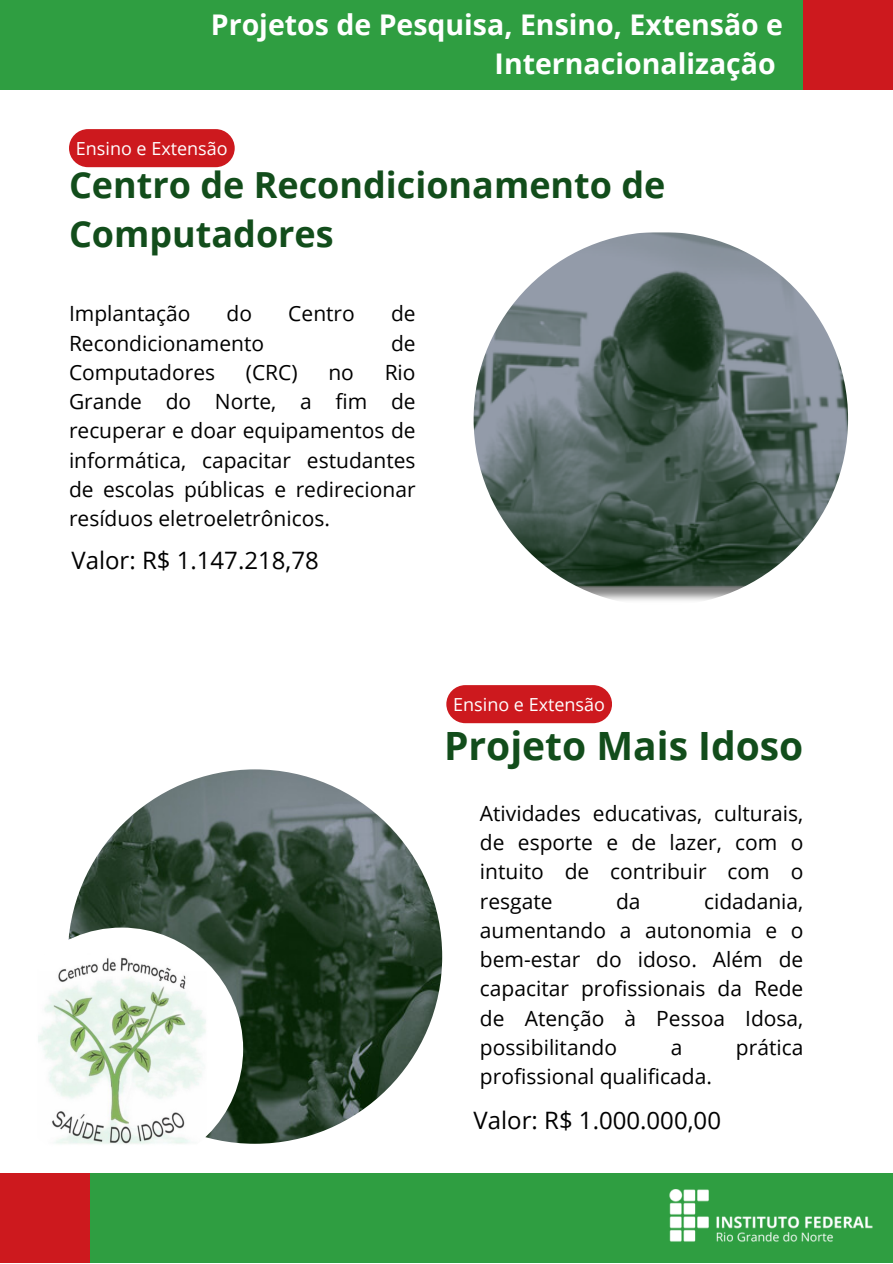
<style>
.page{position:relative;width:893px;height:1264px;background:#fff}
.page>*{position:absolute;margin:0;border:0;box-sizing:border-box;transform-origin:0 0}
.t1{font:700 39px "Open Sans";color:#124d1b}
.t2{font:700 36px/49.5px "Open Sans";color:#124d1b}
.t3{font:700 28.5px/39.3px "Open Sans";color:#fff;text-align:right}
.t4{font:24px "Open Sans";color:#000}
.t5{font:21px/29.2px "Open Sans";color:#000;text-align:justify}
.t6{font:18px "Open Sans";color:#fff}
</style>
<div class="page">
<img style="left:473px;top:232px;width:375px;height:374px;border-radius:50%">
<img style="left:68px;top:769px;width:374px;height:374px;border-radius:50%">
<img style="left:0;top:927px;width:243px;height:243px;border-radius:50%">
<div style="left:69px;top:129px;width:166px;height:38px;background:#cd191e;border-radius:19px"></div>
<div style="left:446px;top:685px;width:166px;height:38px;background:#cd191e;border-radius:19px"></div>
<div style="left:0;top:0;width:803px;height:89px;background:#2f9e41"></div>
<div style="left:803px;top:0;width:89px;height:89px;background:#cd191e"></div>
<div style="left:89px;top:1173px;width:803px;height:89px;background:#2f9e41"></div>
<div style="left:0;top:1173px;width:89px;height:89px;background:#cd191e"></div>
<img style="left:669px;top:1189px;width:204px;height:53px">
<p class="t3" style="left:211px;top:4px;width:573px">Projetos de Pesquisa, Ensino, Extensão e<br>Internacionalização</p>
<p class="t6" style="left:76px;top:136px;width:153px">Ensino e Extensão</p>
<p class="t2" style="left:69px;top:159px;width:598px">Centro de Recondicionamento de<br>Computadores</p>
<p class="t5" style="left:69px;top:298px;width:123px">Implantação</p>
<p class="t5" style="left:227px;top:298px;width:27px">do</p>
<p class="t5" style="left:288px;top:298px;width:68px">Centro</p>
<p class="t5" style="left:391px;top:298px;width:26px">de</p>
<p class="t5" style="left:69px;top:328px;width:197px">Recondicionamento</p>
<p class="t5" style="left:391px;top:328px;width:26px">de</p>
<p class="t5" style="left:69px;top:357px;width:148px">Computadores</p>
<p class="t5" style="left:246px;top:357px;width:53px">(CRC)</p>
<p class="t5" style="left:328px;top:357px;width:27px">no</p>
<p class="t5" style="left:69px;top:357px;width:348px;text-indent:315px">Rio Grande do Norte, a fim de recuperar e doar equipamentos de informática, capacitar estudantes de escolas públicas e redirecionar resíduos eletroeletrônicos.</p>
<p class="t4" style="left:71px;top:544px;width:249px">Valor: R$ 1.147.218,78</p>
<p class="t6" style="left:453px;top:691px;width:153px">Ensino e Extensão</p>
<p class="t1" style="left:444px;top:718px;width:361px">Projeto Mais Idoso</p>
<p class="t5" style="left:480px;top:798px;width:325px">Atividades educativas, culturais, de esporte e de lazer, com o intuito de contribuir com o resgate</p>
<p class="t5" style="left:480px;top:885px;width:325px;text-indent:224px">cidadania, aumentando a autonomia e o bem-estar do idoso. Além de capacitar profissionais da Rede de Atenção à Pessoa Idosa, possibilitando</p>
<p class="t5" style="left:616px;top:885px;width:26px">da</p>
<p class="t5" style="left:670px;top:1032px;width:13px">a</p>
<p class="t5" style="left:735px;top:1032px;width:69px">prática</p>
<p class="t5" style="left:480px;top:1061px;width:233px">profissional qualificada.</p>
<p class="t4" style="left:473px;top:1103px;width:249px">Valor: R$ 1.000.000,00</p>
</div>
